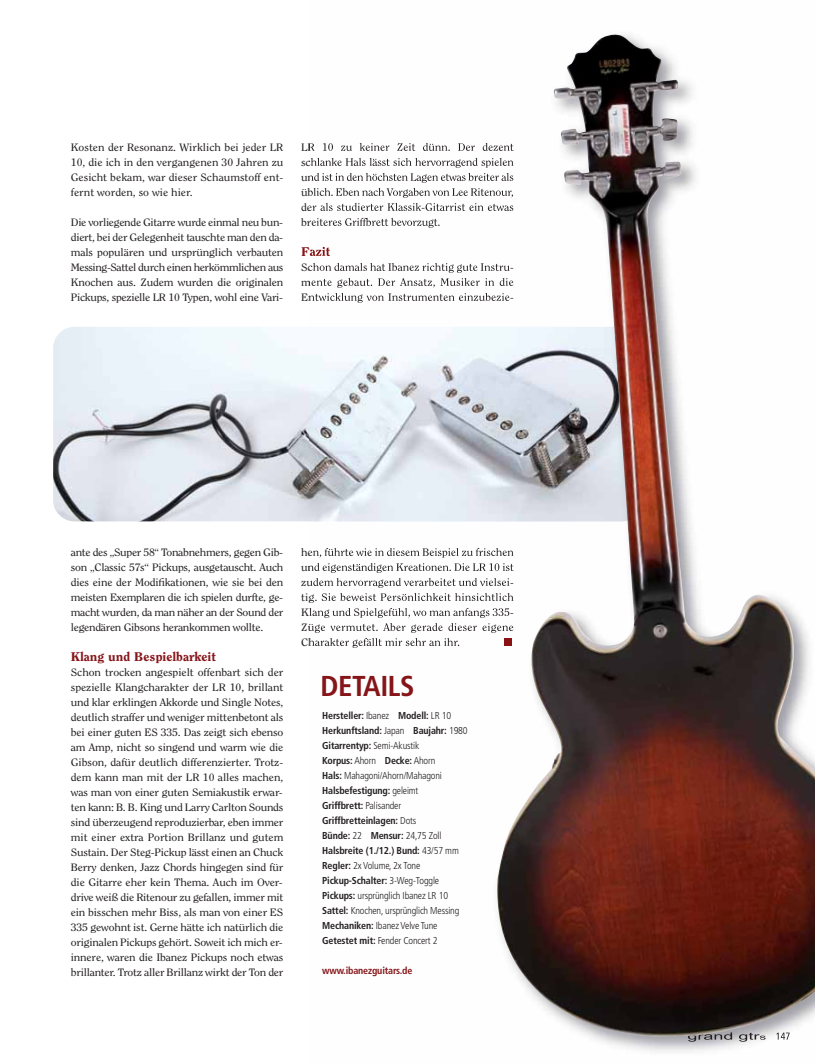
<style>
.page{position:relative;width:815px;height:1064px;background:#fff}
.page>*{position:absolute;margin:0;border:0;box-sizing:border-box;transform-origin:0 0}
.t1{font:700 condensed 28.75px "Frutiger LT Std";letter-spacing:-.015em;color:#851518}
.t2{font:800 12.5px "Clearface Std";color:#851518;scale:1.1 1}
.t3{font:10.62px/15px "Clearface Std";letter-spacing:-.02em;color:#231f20;text-align:justify;scale:1.1 1}
.t4{font:700 condensed 10px/15px "Frutiger LT Std";letter-spacing:-.015em;color:#231f20}
.t5{font:700 condensed 10px "Frutiger LT Std";letter-spacing:-.015em;color:#851518}
.s1{font-weight:300}
</style>
<div class="page">
<img style="left:53px;top:327px;width:589px;height:194px;border-radius:21px">
<img style="left:309px;top:143px;width:479px;height:909px">
<img style="left:309px;top:143px;width:80px;height:8px">
<img style="left:309px;top:158px;width:57px;height:8px">
<img style="left:309px;top:173px;width:54px;height:8px">
<img style="left:309px;top:188px;width:50px;height:8px">
<img style="left:309px;top:203px;width:51px;height:8px">
<img style="left:309px;top:218px;width:50px;height:8px">
<img style="left:309px;top:247px;width:21px;height:9px">
<img style="left:309px;top:263px;width:58px;height:8px">
<img style="left:309px;top:278px;width:50px;height:10px">
<img style="left:309px;top:293px;width:54px;height:10px">
<img style="left:309px;top:548px;width:55px;height:9px">
<img style="left:309px;top:563px;width:45px;height:10px">
<img style="left:309px;top:578px;width:59px;height:8px">
<img style="left:309px;top:593px;width:55px;height:10px">
<img style="left:309px;top:608px;width:50px;height:10px">
<img style="left:309px;top:623px;width:51px;height:10px">
<img style="left:309px;top:638px;width:49px;height:10px">
<img style="left:688px;top:1037px;width:72px;height:4px">
<svg style="left:760px;top:1037px;width:6px;height:2px"></svg>
<img style="left:776px;top:1037px;width:13px;height:2px">
<img style="left:494px;top:34px;width:321px;height:1003px">
<p class="t3" style="left:71px;top:140px;width:195px">Kosten der Resonanz. Wirklich bei jeder LR 10, die ich in den vergangenen 30 Jahren zu Gesicht bekam, war dieser Schaumstoff ent&shy;fernt worden, so wie hier.</p>
<p class="t3" style="left:71px;top:215px;width:195px">Die vorliegende Gitarre wurde einmal neu bun&shy;diert, bei der Gelegenheit tauschte man den da&shy;mals populären und ursprünglich verbauten Messing-Sattel durch einen herkömmlichen aus Knochen aus. Zudem wurden die originalen Pick ups, spezielle LR 10 Typen, wohl eine Vari-</p>
<p class="t3" style="left:71px;top:545px;width:195px">ante des „Super 58“ Tonabnehmers, gegen Gib&shy;son „Classic 57s“ Pickups, ausgetauscht. Auch dies eine der Modifikationen, wie sie bei den meisten Exemplaren die ich spielen durfte, ge&shy;macht wurden, da man näher an der Sound der legendären Gibsons herankommen wollte.</p>
<p class="t2" style="left:71px;top:650px;width:133px">Klang und Bespielbarkeit</p>
<p class="t3" style="left:71px;top:665px;width:195px">Schon trocken angespielt offenbart sich der spezielle Klangcharakter der LR 10, brillant und klar erklingen Akkorde und Single Notes, deutlich straffer und weniger mittenbetont als bei einer guten ES 335. Das zeigt sich ebenso am Amp, nicht so singend und warm wie die Gibson, dafür deutlich differenzierter. Trotz&shy;dem kann man mit der LR 10 alles machen, was man von einer guten Semiakustik erwar&shy;ten kann: B. B. King und Larry Carlton Sounds sind überzeugend reproduzierbar, eben immer mit einer extra Portion Brillanz und gutem Sustain. Der Steg-Pickup lässt einen an Chuck Berry denken, Jazz Chords hingegen sind für die Gitarre eher kein Thema. Auch im Over&shy;drive weiß die Ritenour zu gefallen, immer mit ein bisschen mehr Biss, als man von einer ES 335 gewohnt ist. Gerne hätte ich natürlich die originalen Pickups gehört. Soweit ich mich er&shy;innere, waren die Ibanez Pickups noch etwas brillanter. Trotz aller Brillanz wirkt der Ton der</p>
<h1 class="t1" style="left:320px;top:671px;width:96px">DETAILS</h1>
<p class="t4" style="left:322px;top:708px;width:147px">Hersteller: <span class="s1">Ibanez</span> Modell: <span class="s1">LR 10<br></span>Herkunftsland: <span class="s1">Japan</span> Baujahr: <span class="s1">1980<br></span>Gitarrentyp: <span class="s1">Semi-Akustik<br></span>Korpus: <span class="s1">Ahorn</span> Decke: <span class="s1">Ahorn<br></span>Hals: <span class="s1">Mahagoni/Ahorn/Mahagoni<br></span>Halsbefestigung: <span class="s1">geleimt<br></span>Griffbrett: <span class="s1">Palisander<br></span>Griffbretteinlagen: <span class="s1">Dots<br></span>Bünde: <span class="s1">22</span> Mensur: <span class="s1">24,75 Zoll<br></span>Halsbreite (1./12.) Bund: <span class="s1">43/57 mm<br></span>Regler: <span class="s1">2x Volume, 2x Tone<br></span>Pickup-Schalter: <span class="s1">3-Weg-Toggle<br></span>Pickups: <span class="s1">ursprünglich Ibanez LR 10<br></span>Sattel: <span class="s1">Knochen, ursprünglich Messing<br></span>Mechaniken: <span class="s1">Ibanez Velve Tune<br></span>Getestet mit: <span class="s1">Fender Concert 2</span></p>
<p class="t5" style="left:322px;top:965px;width:92px">www.ibanezguitars.de</p>
</div>
